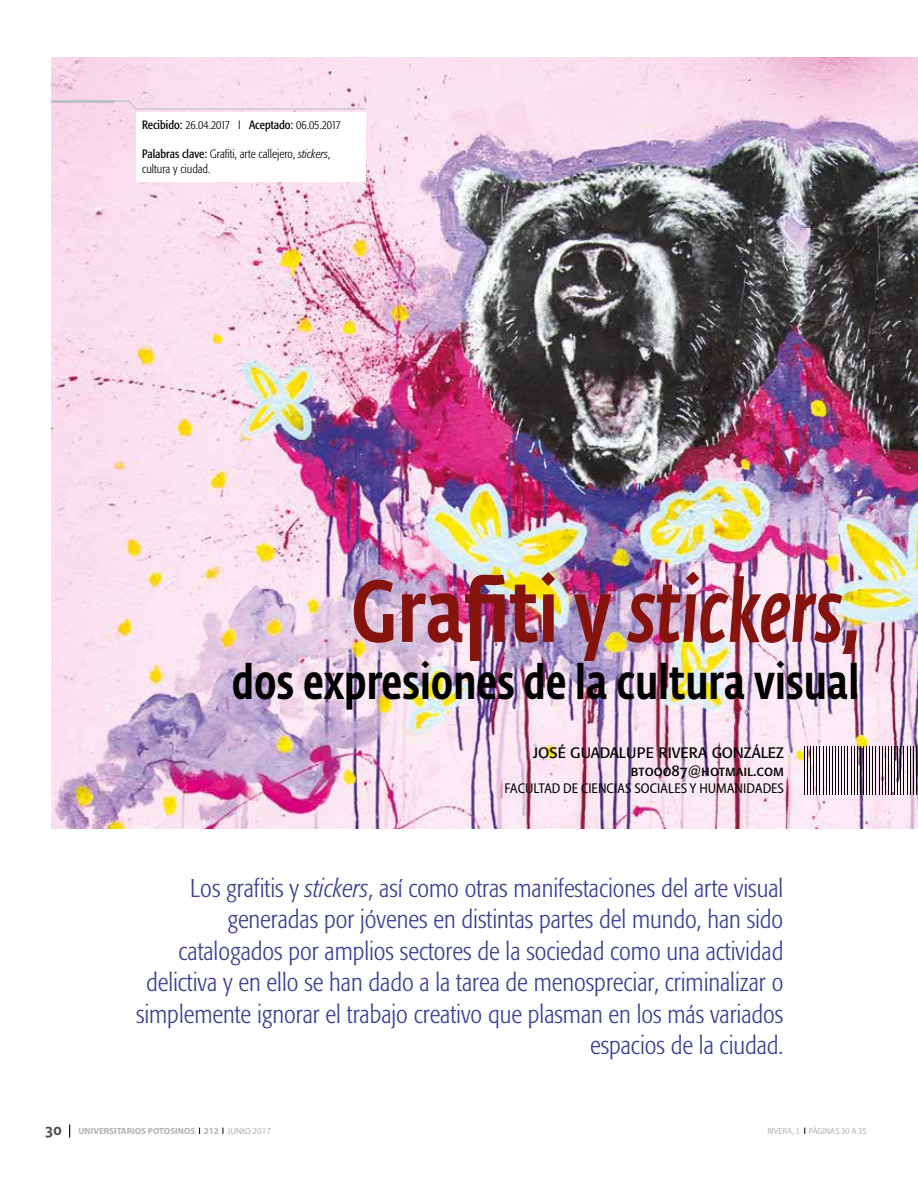
<style>
.page{position:relative;width:918px;height:1188px;background:#fff}
.page>*{position:absolute;margin:0;border:0;box-sizing:border-box;transform-origin:0 0}
.t1{font:italic 500 87px "Fedra Sans Cond Std";color:#85140e}
.t2{font:500 48px "Fedra Sans Cond Std";color:#000}
.t3{font:300 condensed 25.5px/31.5px "Formata";color:#3e4093;text-align:right}
.t4{font:15px/18px "Formata Regular SC";color:#000;text-align:right}
.t5{font:semi-condensed 14.25px "Myriad Pro";color:#000}
.t6{font:300 condensed 12px/14.4px "Formata";color:#000}
.t7{font:700 9px "Myriad Pro";color:#b3b2b2}
.t8{font:semi-condensed 9px "Myriad Pro";color:#b3b2b2}
.s1{font-weight:400}
.s2{font-style:italic}
.s3{font-style:normal}
.s4{font-family:"Daxline Pro";font-size:15px;color:#4a4a49}
</style>
<div class="page">
<svg style="left:69px;top:1125px;width:1px;height:12px"></svg>
<img style="left:52px;top:58px;width:866px;height:770px">
<div style="left:136px;top:112px;width:229px;height:70px;background:#fff"></div>
<svg style="left:51px;top:100px;width:315px;height:10px;background:#f0d8e5"></svg>
<hr style="left:916px;top:746px;width:1px;height:48px;background:#000">
<hr style="left:913px;top:746px;width:1px;height:48px;background:#000">
<hr style="left:910px;top:746px;width:1px;height:48px;background:#000">
<hr style="left:907px;top:746px;width:1px;height:48px;background:#000">
<hr style="left:904px;top:746px;width:1px;height:48px;background:#000">
<hr style="left:900px;top:746px;width:1px;height:48px;background:#000">
<hr style="left:897px;top:746px;width:1px;height:48px;background:#000">
<hr style="left:894px;top:746px;width:1px;height:48px;background:#000">
<hr style="left:891px;top:746px;width:1px;height:48px;background:#000">
<hr style="left:888px;top:746px;width:1px;height:48px;background:#000">
<hr style="left:885px;top:746px;width:1px;height:48px;background:#000">
<hr style="left:882px;top:746px;width:1px;height:48px;background:#000">
<hr style="left:879px;top:746px;width:1px;height:48px;background:#000">
<hr style="left:876px;top:746px;width:1px;height:48px;background:#000">
<hr style="left:872px;top:746px;width:1px;height:48px;background:#000">
<hr style="left:869px;top:746px;width:1px;height:48px;background:#000">
<hr style="left:866px;top:746px;width:1px;height:48px;background:#000">
<hr style="left:863px;top:746px;width:1px;height:48px;background:#000">
<hr style="left:860px;top:746px;width:1px;height:48px;background:#000">
<hr style="left:857px;top:746px;width:1px;height:48px;background:#000">
<hr style="left:854px;top:746px;width:1px;height:48px;background:#000">
<hr style="left:851px;top:746px;width:1px;height:48px;background:#000">
<hr style="left:848px;top:746px;width:1px;height:48px;background:#000">
<hr style="left:844px;top:746px;width:1px;height:48px;background:#000">
<hr style="left:841px;top:746px;width:1px;height:48px;background:#000">
<hr style="left:838px;top:746px;width:1px;height:48px;background:#000">
<hr style="left:835px;top:746px;width:1px;height:48px;background:#000">
<hr style="left:832px;top:746px;width:1px;height:48px;background:#000">
<hr style="left:829px;top:746px;width:1px;height:48px;background:#000">
<hr style="left:826px;top:746px;width:1px;height:48px;background:#000">
<hr style="left:823px;top:746px;width:1px;height:48px;background:#000">
<hr style="left:820px;top:746px;width:1px;height:48px;background:#000">
<hr style="left:816px;top:746px;width:1px;height:48px;background:#000">
<hr style="left:813px;top:746px;width:1px;height:48px;background:#000">
<hr style="left:810px;top:746px;width:1px;height:48px;background:#000">
<hr style="left:807px;top:746px;width:1px;height:48px;background:#000">
<hr style="left:804px;top:746px;width:1px;height:48px;background:#000">
<p class="t6" style="left:142px;top:118px;width:200px"><span class="s1">Recibido:</span> 26.04.2017 I <span class="s1">Aceptado:</span> 06.05.2017</p>
<p class="t6" style="left:142px;top:147px;width:190px"><span class="s1">Palabras clave:</span> Grafiti, arte callejero, <span class="s2">stickers</span>, cultura y ciudad.</p>
<h1 class="t1" style="left:351px;top:558px;width:512px"><span class="s3">Grafiti y</span> stickers,</h1>
<h2 class="t2" style="left:232px;top:654px;width:629px">dos expresiones de la cultura visual</h2>
<p class="t4" style="left:533px;top:744px;width:252px">JOSÉ GUADALUPE RIVERA GONZÁLEZ btoo087@hotmail.com</p>
<p class="t5" style="left:505px;top:780px;width:281px">FACULTAD DE CIENCIAS SOCIALES Y HUMANIDADES</p>
<p class="t3" style="left:136px;top:873px;width:649px">Los grafitis y <span class="s2">stickers</span>, así como otras manifestaciones del arte visual generadas por jóvenes en distintas partes del mundo, han sido catalogados por amplios sectores de la sociedad como una actividad delictiva y en ello se han dado a la tarea de menospreciar, criminalizar o simplemente ignorar el trabajo creativo que plasman en los más variados espacios de la ciudad.</p>
<p class="t7" style="left:46px;top:1125px;width:227px"><span class="s4">30</span> UNIVERSITARIOS POTOSINOS 212 <span class="s1">JUNIO 2017</span></p>
<p class="t8" style="left:767px;top:1125px;width:101px">RIVERA, J. PÁGINAS 30 A 35</p>
</div>
